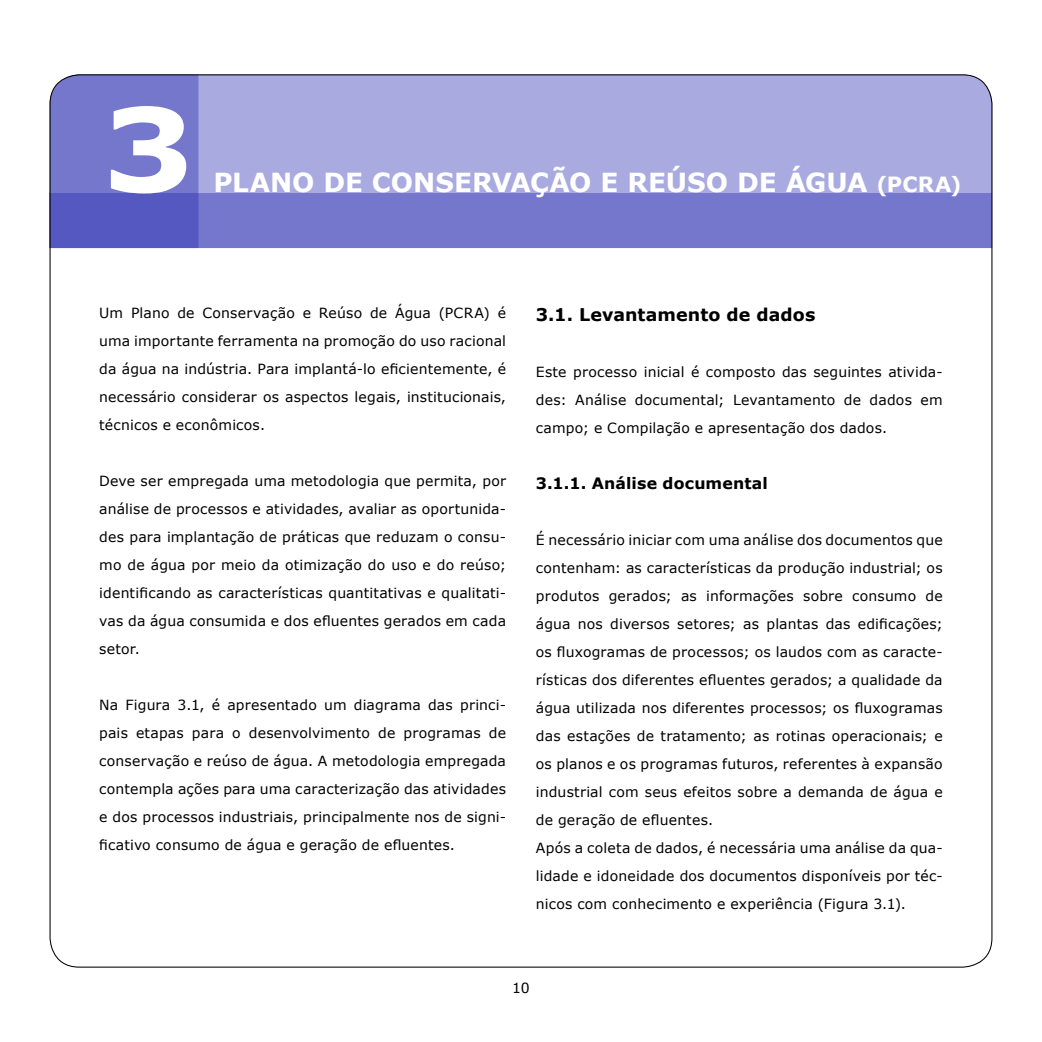
<style>
.page{position:relative;width:1042px;height:1042px;background:#fff}
.page>*{position:absolute;margin:0;border:0;box-sizing:border-box;transform-origin:0 0}
.t1{font:700 115.5px "Verdana";color:#fff;scale:1.14 1}
.t2{font:700 26.25px "Verdana";letter-spacing:-.005em;color:#fff}
.t3{font:700 17.5px "Verdana";letter-spacing:.005em;color:#000}
.t4{font:700 15.75px "Verdana";letter-spacing:.01em;color:#000}
.t5{font:14px/28px "Verdana";letter-spacing:.015em;color:#000;text-align:justify}
.s1{font-size:21px}
</style>
<div class="page">
<svg style="left:198px;top:74px;width:794px;height:174px;fill:#a9aadf"></svg>
<svg style="left:50px;top:76px;width:148px;height:172px"></svg>
<h1 class="t1" style="left:102px;top:76px;width:83px">3</h1>
<h2 class="t2" style="left:213px;top:165px;width:750px">PLANO DE CONSERVAÇÃO E REÚSO DE ÁGUA <span class="s1">(PCRA)</span></h2>
<p class="t5" style="left:99px;top:299px;width:408px">Um Plano de Conservação e Reúso de Água (PCRA) é uma importante ferramenta na promoção do uso racional da água na indústria. Para implantá-lo eficientemente, é necessário considerar os aspectos legais, institucionais, técnicos e econômicos.</p>
<p class="t5" style="left:99px;top:467px;width:408px">Deve ser empregada uma metodologia que permita, por análise de processos e atividades, avaliar as oportunida&shy;des para implantação de práticas que reduzam o consu&shy;mo de água por meio da otimização do uso e do reúso; identificando as características quantitativas e qualitati&shy;vas da água consumida e dos efluentes gerados em cada setor.</p>
<p class="t5" style="left:99px;top:691px;width:408px">Na Figura 3.1, é apresentado um diagrama das princi&shy;pais etapas para o desenvolvimento de programas de conservação e reúso de água. A metodologia empregada contempla ações para uma caracterização das atividades e dos processos industriais, principalmente nos de signi&shy;ficativo consumo de água e geração de efluentes.</p>
<p class="t3" style="left:536px;top:303px;width:281px">3.1. Levantamento de dados</p>
<p class="t5" style="left:536px;top:357px;width:408px">Este processo inicial é composto das seguintes ativida&shy;des: Análise documental; Levantamento de dados em campo; e Compilação e apresentação dos dados.</p>
<p class="t4" style="left:536px;top:473px;width:233px">3.1.1. Análise documental</p>
<p class="t5" style="left:536px;top:525px;width:408px;text-align:left">É necessário iniciar com uma análise dos documentos que contenham: as características da produção industrial; os produtos gerados; as informações sobre consumo de água nos diversos setores; as plantas das edificações; os fluxogramas de processos; os laudos com as caracte&shy;rísticas dos diferentes efluentes gerados; a qualidade da água utilizada nos diferentes processos; os fluxogramas das estações de tratamento; as rotinas operacionais; e os planos e os programas futuros, referentes à expansão industrial com seus efeitos sobre a demanda de água e de geração de efluentes.<br>Após a coleta de dados, é necessária uma análise da qua&shy;lidade e idoneidade dos documentos disponíveis por téc&shy;nicos com conhecimento e experiência (Figura 3.1).</p>
<p class="t5" style="left:512px;top:973px;width:19px">10</p>
</div>
